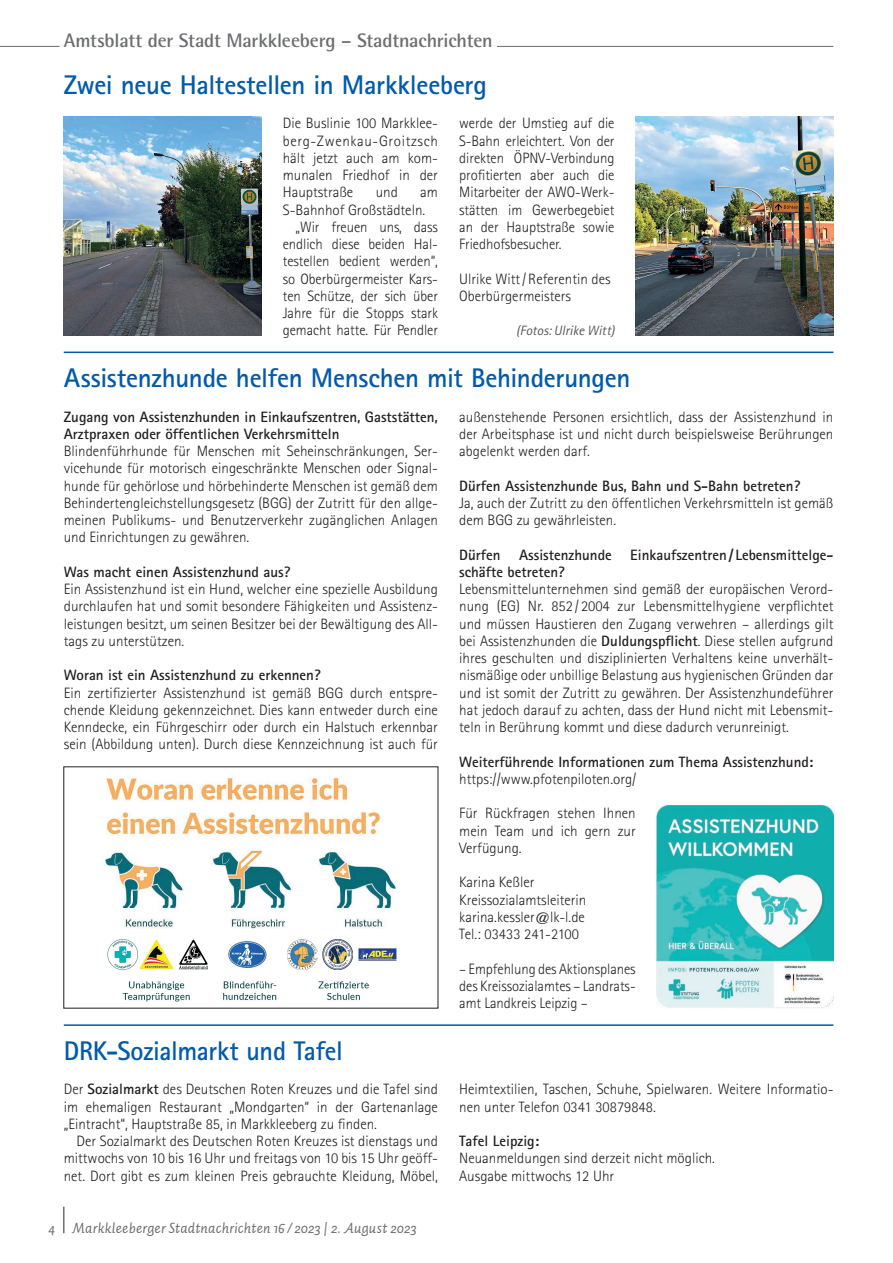
<style>
.page{position:relative;width:893px;height:1263px;background:#fff}
.page>*{position:absolute;margin:0;border:0;box-sizing:border-box;transform-origin:0 0}
.t1{font:700 27px "Rotis Sans Serif Std";letter-spacing:-.01em;color:#015aaa}
.t2{font:700 19.5px "Rotis Semi Sans Std";letter-spacing:-.01em;color:#6c6d70}
.t3{font:300 15px/17.2px "Rotis Sans Serif Std";color:#231f20;text-align:justify}
.t4{font:700 15px/17.2px "Rotis Sans Serif Std";color:#231f20}
.t5{font:italic 15px "Auto 2";letter-spacing:.01em;color:#6c6d70}
.t6{font:italic 13.5px "Rotis Sans Serif Std";color:#57585a}
.s1{font-weight:700}
</style>
<div class="page">
<hr style="left:63px;top:1206px;width:2px;height:27px;background:#6c6d70">
<hr style="left:0;top:46px;width:833px;height:1px;background:#6c6d70">
<hr style="left:60px;top:46px;width:437px;height:1px;background:#fff">
<hr style="left:64px;top:352px;width:769px;height:1px;background:#015aaa">
<hr style="left:64px;top:1024px;width:769px;height:2px;background:#015aaa">
<img style="left:64px;top:117px;width:197px;height:218px">
<img style="left:636px;top:117px;width:197px;height:218px">
<img style="left:106px;top:777px;width:275px;height:60px">
<svg style="left:105px;top:850px;width:292px;height:79px"></svg>
<img style="left:107px;top:939px;width:290px;height:63px">
<img style="left:657px;top:806px;width:176px;height:202px">
<h2 class="t2" style="left:64px;top:28px;width:430px">Amtsblatt der Stadt Markkleeberg – Stadtnachrichten</h2>
<h1 class="t1" style="left:64px;top:68px;width:425px">Zwei neue Haltestellen in Markkleeberg</h1>
<p class="t3" style="left:283px;top:115px;width:157px">Die Buslinie 100 Markklee&shy;berg-Zwenkau-Groitzsch hält jetzt auch am kom&shy;munalen Friedhof in der Hauptstraße</p>
<p class="t3" style="left:459px;top:115px;width:157px">werde der Umstieg auf die S-Bahn erleichtert. Von der direkten ÖPNV-Verbindung profitierten aber auch die Mitarbeiter der AWO-Werk&shy;stätten im Gewerbegebiet an der Hauptstraße sowie Friedhofsbesucher.</p>
<p class="t3" style="left:459px;top:270px;width:153px">Ulrike Witt/Referentin des<br>Oberbürgermeisters</p>
<p class="t6" style="left:516px;top:323px;width:100px">(Fotos: Ulrike Witt)</p>
<p class="t3" style="left:376px;top:184px;width:24px">und</p>
<p class="t3" style="left:420px;top:184px;width:19px">am</p>
<p class="t3" style="left:283px;top:201px;width:144px">S-Bahnhof Großstädteln.</p>
<p class="t3" style="left:296px;top:218px;width:144px">„Wir freuen uns, dass</p>
<p class="t3" style="left:283px;top:235px;width:157px">endlich diese beiden Hal-</p>
<p class="t3" style="left:283px;top:253px;width:157px">testellen bedient werden“,</p>
<p class="t3" style="left:283px;top:270px;width:157px">so Oberbürgermeister Kars-</p>
<p class="t3" style="left:283px;top:287px;width:157px">ten Schütze, der sich über</p>
<p class="t3" style="left:283px;top:304px;width:157px">Jahre für die Stopps stark</p>
<p class="t3" style="left:283px;top:322px;width:157px">gemacht hatte. Für Pendler</p>
<h1 class="t1" style="left:64px;top:361px;width:568px">Assistenzhunde helfen Menschen mit Behinderungen</h1>
<p class="t4" style="left:64px;top:408px;width:376px">Zugang von Assistenzhunden in Einkaufszentren, Gaststätten,<br>Arztpraxen oder öffentlichen Verkehrsmitteln</p>
<p class="t3" style="left:64px;top:442px;width:376px">Blindenführhunde für Menschen mit Seheinschränkungen, Ser&shy;vicehunde für motorisch eingeschränkte Menschen oder Signal&shy;hunde für gehörlose und hörbehinderte Menschen ist gemäß dem Behindertengleichstellungsgesetz (BGG) der Zutritt für den allge&shy;meinen Publikums- und Benutzerverkehr zugänglichen Anlagen und Einrichtungen zu gewähren.</p>
<p class="t4" style="left:64px;top:563px;width:228px">Was macht einen Assistenzhund aus?</p>
<p class="t3" style="left:64px;top:580px;width:376px">Ein Assistenzhund ist ein Hund, welcher eine spezielle Ausbildung durchlaufen hat und somit besondere Fähigkeiten und Assistenz&shy;leistungen besitzt, um seinen Besitzer bei der Bewältigung des All&shy;tags zu unterstützen.</p>
<p class="t4" style="left:64px;top:666px;width:258px">Woran ist ein Assistenzhund zu erkennen?</p>
<p class="t3" style="left:64px;top:684px;width:376px">Ein zertifizierter Assistenzhund ist gemäß BGG durch entspre&shy;chende Kleidung gekennzeichnet. Dies kann entweder durch eine Kenndecke, ein Führgeschirr oder durch ein Halstuch erkennbar sein (Abbildung unten). Durch diese Kennzeichnung ist auch für</p>
<p class="t3" style="left:459px;top:408px;width:376px">außenstehende Personen ersichtlich, dass der Assistenzhund in der Arbeitsphase ist und nicht durch beispielsweise Berührungen abgelenkt werden darf.</p>
<p class="t4" style="left:459px;top:477px;width:343px">Dürfen Assistenzhunde Bus, Bahn und S-Bahn betreten?</p>
<p class="t3" style="left:459px;top:494px;width:376px">Ja, auch der Zutritt zu den öffentlichen Verkehrsmitteln ist gemäß dem BGG zu gewährleisten.</p>
<p class="t4" style="left:459px;top:546px;width:376px">Dürfen Assistenzhunde Einkaufszentren/ Lebensmittelge&shy;schäfte betreten?</p>
<p class="t3" style="left:459px;top:580px;width:376px">Lebensmittelunternehmen sind gemäß der europäischen Verord&shy;nung (EG) Nr. 852 / 2004 zur Lebensmittelhygiene verpflichtet und müssen Haustieren den Zugang verwehren – allerdings gilt bei Assistenzhunden die <span class="s1">Duldungspflicht</span>. Diese stellen aufgrund ihres geschulten und disziplinierten Verhaltens keine unverhält&shy;nismäßige oder unbillige Belastung aus hygienischen Gründen dar und ist somit der Zutritt zu gewähren. Der Assistenzhundeführer hat jedoch darauf zu achten, dass der Hund nicht mit Lebensmit&shy;teln in Berührung kommt und diese dadurch verunreinigt.</p>
<p class="t4" style="left:459px;top:753px;width:356px">Weiterführende Informationen zum Thema Assistenzhund:</p>
<p class="t3" style="left:459px;top:770px;width:179px">https://www.pfotenpiloten.org/</p>
<p class="t3" style="left:459px;top:805px;width:178px">Für Rückfragen stehen Ihnen mein Team und ich gern zur Verfügung.</p>
<p class="t3" style="left:459px;top:874px;width:129px;text-align:left">Karina Keßler<br>Kreissozialamtsleiterin karina.kessler@lk-l.de<br>Tel.: 03433 241-2100</p>
<p class="t3" style="left:459px;top:960px;width:178px">– Empfehlung des Aktionsplanes des Kreissozialamtes – Landrats&shy;amt Landkreis Leipzig –</p>
<h1 class="t1" style="left:64px;top:1034px;width:281px">DRK-Sozialmarkt und Tafel</h1>
<p class="t3" style="left:64px;top:1081px;width:376px">Der <span class="s1">Sozialmarkt</span> des Deutschen Roten Kreuzes und die Tafel sind im ehemaligen Restaurant „Mondgarten“ in der Gartenanlage „Eintracht“, Hauptstraße 85, in Markkleeberg zu finden.</p>
<p class="t3" style="left:64px;top:1132px;width:376px;text-indent:13px">Der Sozialmarkt des Deutschen Roten Kreuzes ist dienstags und mittwochs von 10 bis 16 Uhr und freitags von 10 bis 15 Uhr geöff&shy;net. Dort gibt es zum kleinen Preis gebrauchte Kleidung, Möbel,</p>
<p class="t5" style="left:48px;top:1218px;width:370px">4 Markkleeberger Stadtnachrichten 16 / 2023 | 2. August 2023</p>
<p class="t3" style="left:459px;top:1081px;width:376px">Heimtextilien, Taschen, Schuhe, Spielwaren. Weitere Informatio&shy;nen unter Telefon 0341 30879848.</p>
<p class="t4" style="left:459px;top:1132px;width:81px">Tafel Leipzig:</p>
<p class="t3" style="left:459px;top:1150px;width:257px">Neuanmeldungen sind derzeit nicht möglich.<br>Ausgabe mittwochs 12 Uhr</p>
</div>
